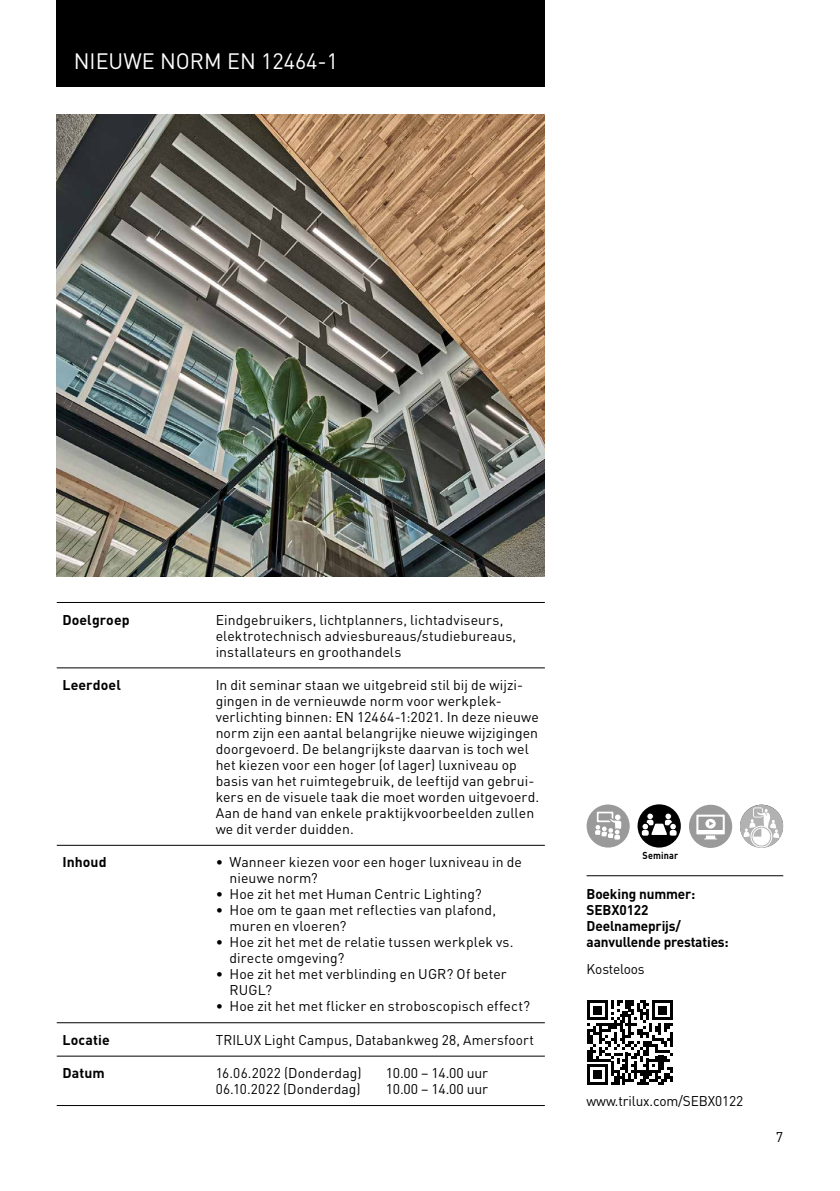
<style>
.page{position:relative;width:840px;height:1191px;background:#fff}
.page>*{position:absolute;margin:0;border:0;box-sizing:border-box;transform-origin:0 0}
.t1{font:22px "Trilux DIN";color:#fff}
.t2{font:14px/16px "Trilux DIN";letter-spacing:.005em;color:#000}
.t3{font:700 14px/16px "Trilux DIN";letter-spacing:-.01em;color:#000}
.t4{font:14px "Trilux DIN";letter-spacing:-.015em;color:#000}
.t5{font:700 14px "Trilux DIN";letter-spacing:.01em;color:#000}
.t6{font:700 10px "Trilux DIN";letter-spacing:.015em;color:#000;scale:.9 1}
</style>
<div class="page">
<svg style="left:739px;top:804px;width:43px;height:44px"></svg>
<div style="left:750px;top:826px;width:21px;height:21px;border:1px solid #fff;border-radius:50%"></div>
<svg style="left:743px;top:807px;width:35px;height:39px"></svg>
<svg style="left:586px;top:804px;width:43px;height:43px"></svg>
<svg style="left:689px;top:804px;width:42px;height:44px"></svg>
<svg style="left:637px;top:804px;width:43px;height:43px"></svg>
<hr style="left:586px;top:875px;width:196px;height:1px;background:#000">
<svg style="left:587px;top:1000px;width:85px;height:85px"></svg>
<svg style="left:57px;top:668px;width:487px;height:389px"></svg>
<hr style="left:57px;top:602px;width:153px;height:1px;background:#000">
<hr style="left:210px;top:602px;width:334px;height:1px;background:#000">
<hr style="left:57px;top:667px;width:153px;height:1px;background:#000">
<hr style="left:210px;top:667px;width:334px;height:1px;background:#000">
<hr style="left:57px;top:845px;width:153px;height:1px;background:#000">
<hr style="left:210px;top:845px;width:334px;height:1px;background:#000">
<hr style="left:57px;top:1022px;width:153px;height:1px;background:#000">
<hr style="left:210px;top:1022px;width:334px;height:1px;background:#000">
<hr style="left:57px;top:1055px;width:153px;height:1px;background:#000">
<hr style="left:210px;top:1055px;width:334px;height:1px;background:#000">
<hr style="left:57px;top:1105px;width:153px;height:1px;background:#000">
<hr style="left:210px;top:1105px;width:334px;height:1px;background:#000">
<div style="left:57px;top:0;width:487px;height:86px;background:#000"></div>
<img style="left:57px;top:115px;width:487px;height:461px">
<h1 class="t1" style="left:74px;top:48px;width:265px">NIEUWE NORM EN 12464-1</h1>
<p class="t5" style="left:62px;top:610px;width:69px">Doelgroep</p>
<p class="t2" style="left:215px;top:611px;width:302px">Eindgebruikers, lichtplanners, lichtadviseurs, elektrotechnisch adviesbureaus/studiebureaus, installateurs en groothandels</p>
<p class="t5" style="left:62px;top:675px;width:60px">Leerdoel</p>
<p class="t2" style="left:215px;top:677px;width:325px">In dit seminar staan we uitgebreid stil bij de wijzi&shy;gingen in de vernieuwde norm voor werkplek&shy;verlichting binnen: EN 12464-1:2021. In deze nieuwe norm zijn een aantal belangrijke nieuwe wijzigingen doorgevoerd. De belangrijkste daarvan is toch wel het kiezen voor een hoger (of lager) luxniveau op basis van het ruimtegebruik, de leeftijd van gebrui&shy;kers en de visuele taak die moet worden uitgevoerd.<br>Aan de hand van enkele praktijkvoorbeelden zullen we dit verder duidden.</p>
<p class="t3" style="left:62px;top:854px;width:46px">Inhoud</p>
<p class="t2" style="left:229px;top:854px;width:294px;text-indent:-14px">• Wanneer kiezen voor een hoger luxniveau in de nieuwe norm?</p>
<p class="t2" style="left:215px;top:886px;width:267px">• Hoe zit het met Human Centric Lighting?</p>
<p class="t2" style="left:229px;top:902px;width:268px;text-indent:-14px">• Hoe om te gaan met reflecties van plafond, muren en vloeren?</p>
<p class="t2" style="left:229px;top:934px;width:285px;text-indent:-14px">• Hoe zit het met de relatie tussen werkplek vs. directe omgeving?</p>
<p class="t2" style="left:229px;top:966px;width:279px;text-indent:-14px">• Hoe zit het met verblinding en UGR? Of beter<br>RUGL?</p>
<p class="t2" style="left:215px;top:998px;width:316px">• Hoe zit het met flicker en stroboscopisch effect?</p>
<p class="t5" style="left:62px;top:1030px;width:49px">Locatie</p>
<p class="t2" style="left:215px;top:1031px;width:320px">TRILUX Light Campus, Databankweg 28, Amersfoort</p>
<p class="t3" style="left:62px;top:1064px;width:44px">Datum</p>
<p class="t2" style="left:215px;top:1065px;width:147px">16.06.2022 (Donderdag)</p>
<p class="t4" style="left:385px;top:1064px;width:104px">10.00 – 14.00 uur</p>
<p class="t2" style="left:215px;top:1081px;width:146px">06.10.2022 (Donderdag)</p>
<p class="t4" style="left:385px;top:1080px;width:104px">10.00 – 14.00 uur</p>
<p class="t6" style="left:642px;top:849px;width:41px">Seminar</p>
<p class="t3" style="left:586px;top:885px;width:144px">Boeking nummer:<br>SEBX0122<br>Deelnameprijs/ aanvullende prestaties:</p>
<p class="t2" style="left:586px;top:961px;width:60px">Kosteloos</p>
<p class="t2" style="left:586px;top:1092px;width:158px">www.trilux.com/SEBX0122</p>
<p class="t2" style="left:775px;top:1129px;width:9px">7</p>
</div>
